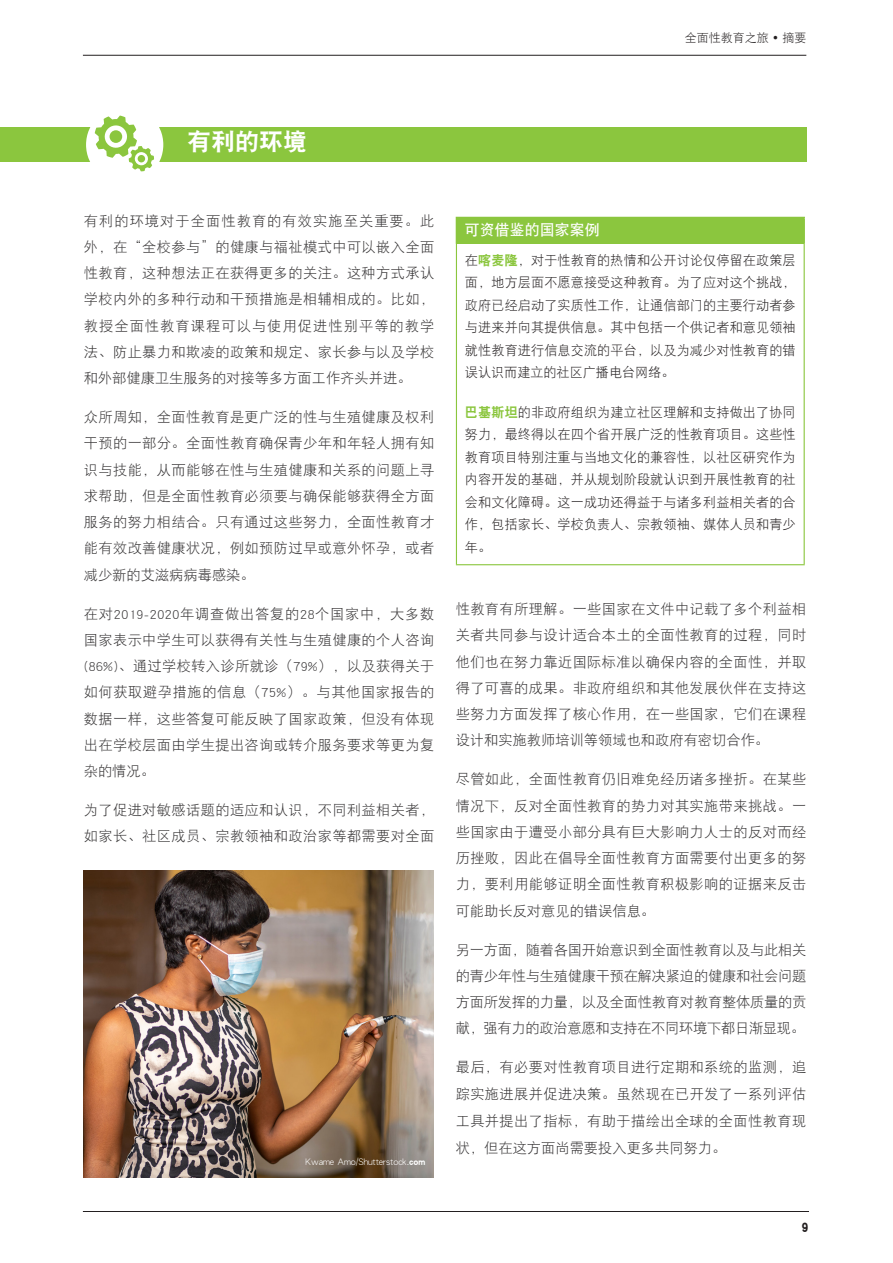
<style>
.page{position:relative;width:893px;height:1263px;background:#fff}
.page>*{position:absolute;margin:0;border:0;box-sizing:border-box;transform-origin:0 0}
.Titre{font:24px "DFP Hei W9";color:#fff}
.BOX_2_Head{font:15px "DFP Hei W7";color:#fff}
.t1{font:15px "DFP Hei W9";color:#231f20}
.TEXTE{font:14.25px/26.2px "DFP Hei W3";letter-spacing:.025em;color:#312f30;text-align:justify}
.BOX_2_text{font:13.5px/22.5px "DFP Hei W3";letter-spacing:.01em;color:#231f20;text-align:justify}
.t2{font:12px "DFP Hei W3";color:#231f20}
.CR{font:10.5px "DFP Hei W3";letter-spacing:-.01em;color:#fff}
.s1{font-family:"DFP Hei W9"}
.s2{font-family:"DFP Hei W9";color:#8bc63e}
</style>
<div class="page">
<hr style="left:83px;top:55px;width:723px;height:1px;background:#231f20">
<hr style="left:83px;top:1211px;width:726px;height:1px;background:#231f20">
<div style="left:0;top:128px;width:806px;height:34px;background:#8bc63e"></div>
<div style="left:86px;top:106px;width:77px;height:77px;background:#fff;border-radius:50%"></div>
<svg style="left:95px;top:116px;width:59px;height:55px"></svg>
<img style="left:84px;top:871px;width:350px;height:307px">
<div style="left:456px;top:217px;width:348px;height:27px;background:#8bc63e"></div>
<hr style="left:456px;top:217px;width:349px;height:1px;background:#8bc63e">
<hr style="left:803px;top:218px;width:2px;height:26px;background:#8bc63e">
<hr style="left:456px;top:244px;width:1px;height:320px;background:#8bc63e">
<hr style="left:804px;top:244px;width:1px;height:320px;background:#8bc63e">
<hr style="left:456px;top:564px;width:349px;height:1px;background:#8bc63e">
<p class="t2" style="left:685px;top:32px;width:123px">全面性教育之旅 • 摘要</p>
<p class="Titre" style="left:187px;top:130px;width:121px">有利的环境</p>
<p class="TEXTE" style="left:84px;top:207px;width:352px">有利的环境对于全面性教育的有效实施至关重要。此外，在“全校参与”的健康与福祉模式中可以嵌入全面性教育，这种想法正在获得更多的关注。这种方式承认学校内外的多种行动和干预措施是相辅相成的。比如，教授全面性教育课程可以与使用促进性别平等的教学法、防止暴力和欺凌的政策和规定、家长参与以及学校和外部健康卫生服务的对接等多方面工作齐头并进。</p>
<p class="TEXTE" style="left:84px;top:404px;width:352px">众所周知，全面性教育是更广泛的性与生殖健康及权利干预的一部分。全面性教育确保青少年和年轻人拥有知识与技能，从而能够在性与生殖健康和关系的问题上寻求帮助，但是全面性教育必须要与确保能够获得全方面服务的努力相结合。只有通过这些努力，全面性教育才能有效改善健康状况，例如预防过早或意外怀孕，或者减少新的艾滋病病毒感染。</p>
<p class="TEXTE" style="left:84px;top:600px;width:352px">在对2019-2020年调查做出答复的28个国家中，大多数国家表示中学生可以获得有关性与生殖健康的个人咨询(86%)、通过学校转入诊所就诊（79%），以及获得关于如何获取避孕措施的信息（75%）。与其他国家报告的数据一样，这些答复可能反映了国家政策，但没有体现出在学校层面由学生提出咨询或转介服务要求等更为复杂的情况。</p>
<p class="TEXTE" style="left:84px;top:797px;width:352px">为了促进对敏感话题的适应和认识，不同利益相关者，如家长、社区成员、宗教领袖和政治家等都需要对全面</p>
<p class="CR" style="left:305px;top:1156px;width:121px">Kwame Amo/Shutterstock.<span class="s1">com</span></p>
<p class="BOX_2_Head" style="left:465px;top:222px;width:136px">可资借鉴的国家案例</p>
<p class="BOX_2_text" style="left:465px;top:249px;width:332px">在<span class="s2">喀麦隆</span>，对于性教育的热情和公开讨论仅停留在政策层面，地方层面不愿意接受这种教育。为了应对这个挑战，政府已经启动了实质性工作，让通信部门的主要行动者参与进来并向其提供信息。其中包括一个供记者和意见领袖就性教育进行信息交流的平台，以及为减少对性教育的错误认识而建立的社区广播电台网络。</p>
<p class="BOX_2_text" style="left:465px;top:401px;width:332px"><span class="s2">巴基斯坦</span>的非政府组织为建立社区理解和支持做出了协同努力，最终得以在四个省开展广泛的性教育项目。这些性教育项目特别注重与当地文化的兼容性，以社区研究作为内容开发的基础，并从规划阶段就认识到开展性教育的社会和文化障碍。这一成功还得益于与诸多利益相关者的合作，包括家长、学校负责人、宗教领袖、媒体人员和青少年。</p>
<p class="TEXTE" style="left:456px;top:596px;width:352px">性教育有所理解。一些国家在文件中记载了多个利益相关者共同参与设计适合本土的全面性教育的过程，同时他们也在努力靠近国际标准以确保内容的全面性，并取得了可喜的成果。非政府组织和其他发展伙伴在支持这些努力方面发挥了核心作用，在一些国家，它们在课程设计和实施教师培训等领域也和政府有密切合作。</p>
<p class="TEXTE" style="left:456px;top:766px;width:352px">尽管如此，全面性教育仍旧难免经历诸多挫折。在某些情况下，反对全面性教育的势力对其实施带来挑战。一些国家由于遭受小部分具有巨大影响力人士的反对而经历挫败，因此在倡导全面性教育方面需要付出更多的努力，要利用能够证明全面性教育积极影响的证据来反击可能助长反对意见的错误信息。</p>
<p class="TEXTE" style="left:456px;top:936px;width:352px">另一方面，随着各国开始意识到全面性教育以及与此相关的青少年性与生殖健康干预在解决紧迫的健康和社会问题方面所发挥的力量，以及全面性教育对教育整体质量的贡献，强有力的政治意愿和支持在不同环境下都日渐显现。</p>
<p class="TEXTE" style="left:456px;top:1054px;width:352px;line-height:27px">最后，有必要对性教育项目进行定期和系统的监测，追踪实施进展并促进决策。虽然现在已开发了一系列评估工具并提出了指标，有助于描绘出全球的全面性教育现状，但在这方面尚需要投入更多共同努力。</p>
<p class="t1" style="left:801px;top:1219px;width:9px">9</p>
</div>
